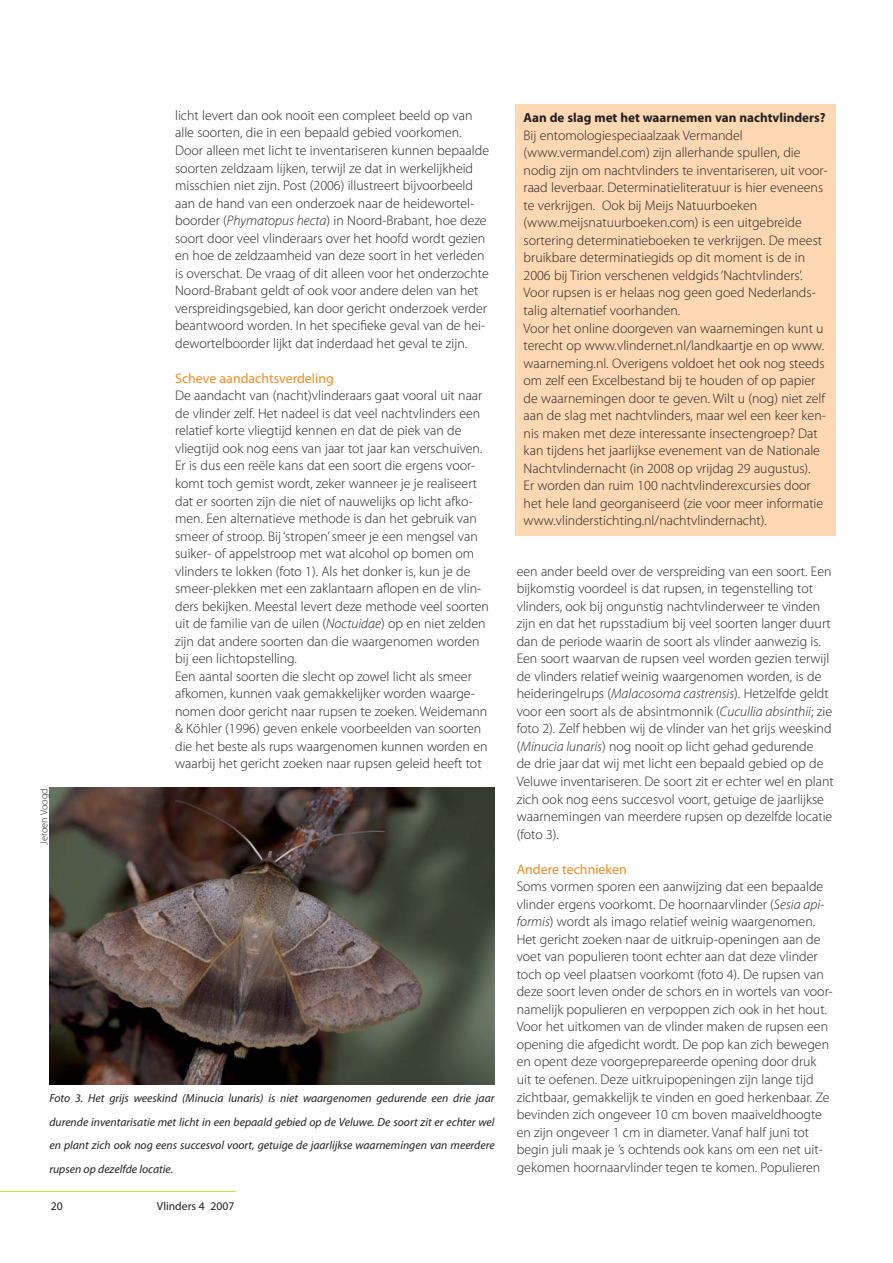
<style>
.page{position:relative;width:893px;height:1263px;background:#fff}
.page>*{position:absolute;margin:0;border:0;box-sizing:border-box;transform-origin:0 0}
.t1{font:300 13.95px/17.5px "Myriad Pro";color:#231f20}
.t2{font:13.95px "Myriad Pro";color:#f68b1e}
.t3{font:700 13.2px "Myriad Pro";color:#231f20}
.t4{font:italic 11.7px/23.4px "Myriad Pro";color:#231f20;text-align:justify}
.t5{font:11.7px "Myriad Pro";color:#231f20}
.t6{font:300 10.2px "Myriad Pro";color:#231f20}
.s1{font-style:italic}
</style>
<div class="page">
<hr style="left:0;top:1191px;width:236px;height:1px;background:#bed730">
<div style="left:515px;top:104px;width:321px;height:432px;background:#fed8b3"></div>
<img style="left:49px;top:788px;width:446px;height:296px">
<p class="t6" style="left:40px;top:845px;width:58px;rotate:-90deg">Jeroen Voogd</p>
<p class="t1" style="left:175px;top:107px;width:315px">licht levert dan ook nooit een compleet beeld op van alle soorten, die in een bepaald gebied voorkomen.<br>Door alleen met licht te inventariseren kunnen bepaalde soorten zeldzaam lijken, terwijl ze dat in werkelijkheid misschien niet zijn. Post (2006) illustreert bijvoorbeeld aan de hand van een onderzoek naar de heidewortel&shy;boorder (<span class="s1">Phymatopus hecta</span>) in Noord-Brabant, hoe deze soort door veel vlinderaars over het hoofd wordt gezien en hoe de zeldzaamheid van deze soort in het verleden is overschat. De vraag of dit alleen voor het onderzochte Noord-Brabant geldt of ook voor andere delen van het verspreidingsgebied, kan door gericht onderzoek verder beantwoord worden. In het specifieke geval van de hei&shy;dewortelboorder lijkt dat inderdaad het geval te zijn.</p>
<p class="t2" style="left:175px;top:373px;width:160px">Scheve aandachtsverdeling</p>
<p class="t1" style="left:175px;top:388px;width:315px">De aandacht van (nacht)vlinderaars gaat vooral uit naar de vlinder zelf. Het nadeel is dat veel nachtvlinders een relatief korte vliegtijd kennen en dat de piek van de vliegtijd ook nog eens van jaar tot jaar kan verschuiven.<br>Er is dus een reële kans dat een soort die ergens voor&shy;komt toch gemist wordt, zeker wanneer je je realiseert dat er soorten zijn die niet of nauwelijks op licht afko&shy;men. Een alternatieve methode is dan het gebruik van smeer of stroop. Bij ‘stropen’ smeer je een mengsel van suiker- of appelstroop met wat alcohol op bomen om vlinders te lokken (foto 1). Als het donker is, kun je de smeer-plekken met een zaklantaarn aflopen en de vlin&shy;ders bekijken. Meestal levert deze methode veel soorten uit de familie van de uilen (<span class="s1">Noctuidae</span>) op en niet zelden zijn dat andere soorten dan die waargenomen worden bij een lichtopstelling.<br>Een aantal soorten die slecht op zowel licht als smeer afkomen, kunnen vaak gemakkelijker worden waarge&shy;nomen door gericht naar rupsen te zoeken. Weidemann &amp; Köhler (1996) geven enkele voorbeelden van soorten die het beste als rups waargenomen kunnen worden en waarbij het gericht zoeken naar rupsen geleid heeft tot</p>
<p class="t4" style="left:49px;top:1088px;width:447px">Foto 3. Het grijs weeskind (Minucia lunaris) is niet waargenomen gedurende een drie jaar durende inventarisatie met licht in een bepaald gebied op de Veluwe. De soort zit er echter wel en plant zich ook nog eens succesvol voort, getuige de jaarlijkse waarnemingen van meerdere rupsen op dezelfde locatie.</p>
<p class="t5" style="left:51px;top:1202px;width:13px">20</p>
<p class="t5" style="left:157px;top:1202px;width:79px">Vlinders 4 2007</p>
<p class="t3" style="left:523px;top:113px;width:304px">Aan de slag met het waarnemen van nachtvlinders?</p>
<p class="t1" style="left:523px;top:127px;width:305px">Bij entomologiespeciaalzaak Vermandel (www.vermandel.com) zijn allerhande spullen, die nodig zijn om nachtvlinders te inventariseren, uit voor&shy;raad leverbaar. Determinatieliteratuur is hier eveneens te verkrijgen. Ook bij Meijs Natuurboeken (www.meijsnatuurboeken.com) is een uitgebreide sortering determinatieboeken te verkrijgen. De meest bruikbare determinatiegids op dit moment is de in 2006 bij Tirion verschenen veldgids ‘Nachtvlinders’.<br>Voor rupsen is er helaas nog geen goed Nederlands&shy;talig alternatief voorhanden.<br>Voor het online doorgeven van waarnemingen kunt u terecht op www.vlindernet.nl/landkaartje en op www. waarneming.nl. Overigens voldoet het ook nog steeds om zelf een Excelbestand bij te houden of op papier de waarnemingen door te geven. Wilt u (nog) niet zelf aan de slag met nachtvlinders, maar wel een keer ken&shy;nis maken met deze interessante insectengroep? Dat kan tijdens het jaarlijkse evenement van de Nationale Nachtvlindernacht (in 2008 op vrijdag 29 augustus).<br>Er worden dan ruim 100 nachtvlinderexcursies door het hele land georganiseerd (zie voor meer informatie www.vlinderstichting.nl/nachtvlindernacht).</p>
<p class="t1" style="left:517px;top:563px;width:318px">een ander beeld over de verspreiding van een soort. Een bijkomstig voordeel is dat rupsen, in tegenstelling tot vlinders, ook bij ongunstig nachtvlinderweer te vinden zijn en dat het rupsstadium bij veel soorten langer duurt dan de periode waarin de soort als vlinder aanwezig is.<br>Een soort waarvan de rupsen veel worden gezien terwijl de vlinders relatief weinig waargenomen worden, is de heideringelrups (<span class="s1">Malacosoma castrensis</span>). Hetzelfde geldt voor een soort als de absintmonnik (<span class="s1">Cucullia absinthii</span>; zie foto 2). Zelf hebben wij de vlinder van het grijs weeskind (<span class="s1">Minucia lunaris</span>) nog nooit op licht gehad gedurende<br>de drie jaar dat wij met licht een bepaald gebied op de Veluwe inventariseren. De soort zit er echter wel en plant zich ook nog eens succesvol voort, getuige de jaarlijkse waarnemingen van meerdere rupsen op dezelfde locatie (foto 3).</p>
<p class="t2" style="left:517px;top:864px;width:111px">Andere technieken</p>
<p class="t1" style="left:517px;top:879px;width:317px">Soms vormen sporen een aanwijzing dat een bepaalde vlinder ergens voorkomt. De hoornaarvlinder (<span class="s1">Sesia api&shy;formis</span>) wordt als imago relatief weinig waargenomen.<br>Het gericht zoeken naar de uitkruip-openingen aan de voet van populieren toont echter aan dat deze vlinder toch op veel plaatsen voorkomt (foto 4). De rupsen van deze soort leven onder de schors en in wortels van voor&shy;namelijk populieren en verpoppen zich ook in het hout.<br>Voor het uitkomen van de vlinder maken de rupsen een opening die afgedicht wordt. De pop kan zich bewegen en opent deze voorgeprepareerde opening door druk uit te oefenen. Deze uitkruipopeningen zijn lange tijd zichtbaar, gemakkelijk te vinden en goed herkenbaar. Ze bevinden zich ongeveer 10 cm boven maaiveldhoogte en zijn ongeveer 1 cm in diameter. Vanaf half juni tot begin juli maak je ’s ochtends ook kans om een net uit&shy;gekomen hoornaarvlinder tegen te komen. Populieren</p>
</div>
